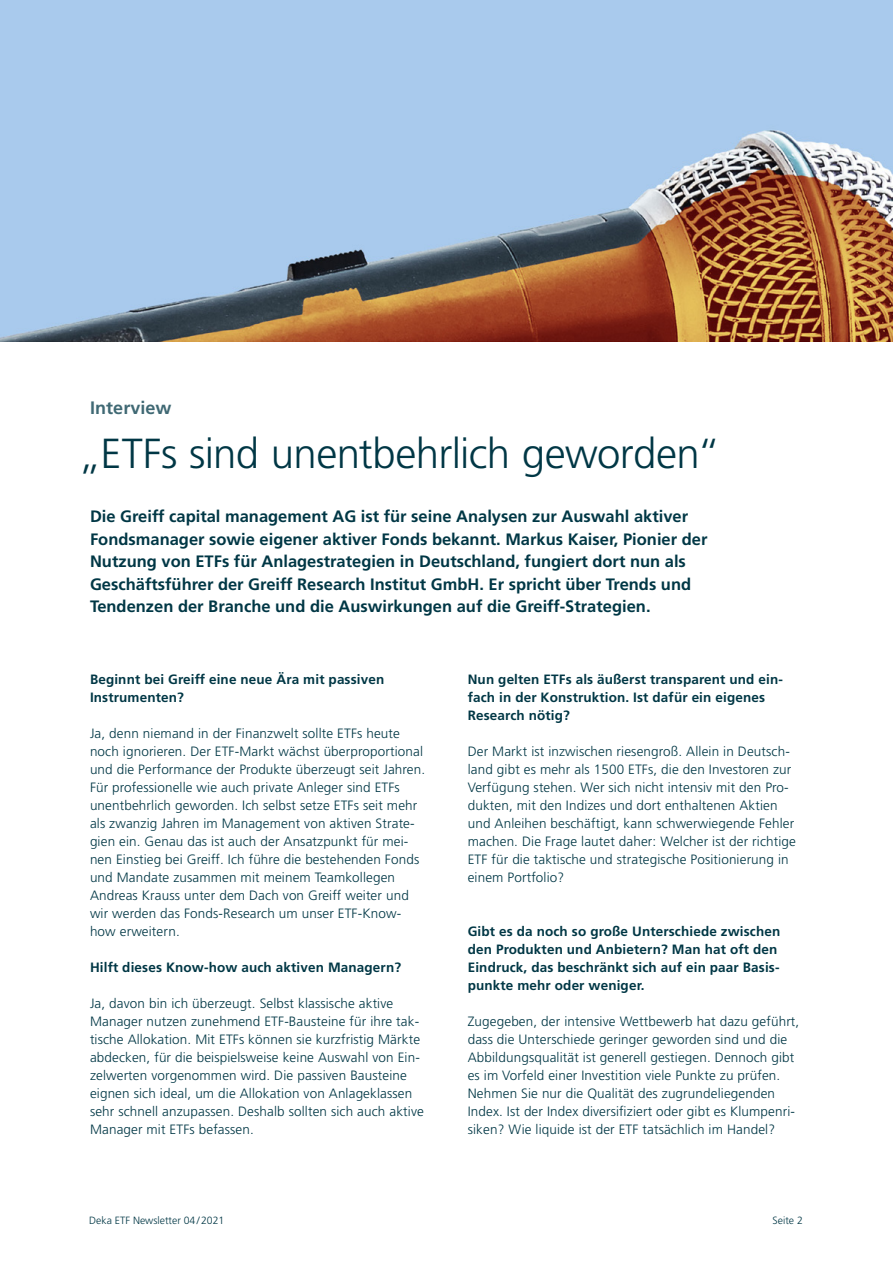
<style>
.page{position:relative;width:893px;height:1263px;background:#fff}
.page>*{position:absolute;margin:0;border:0;box-sizing:border-box;transform-origin:0 0}
.t1{font:300 42px "Deka Frutiger OTPS";letter-spacing:-.015em;color:#003745}
.t2{font:700 18px "Deka Frutiger OTPS";color:#406974}
.t3{font:700 16.5px/22.5px "Deka Frutiger OTPS";color:#003745}
.t4{font:300 13.5px/18px "Deka Frutiger OTPS";letter-spacing:.01em;color:#003745}
.t5{font:700 13.5px/18px "Deka Frutiger OTPS";letter-spacing:.01em;color:#003745}
.t6{font:300 10.5px "Deka Frutiger OTPS";color:#003745}
</style>
<div class="page">
<img style="left:0;top:0;width:893px;height:342px">
<h2 class="t2" style="left:90px;top:397px;width:83px">Interview</h2>
<h1 class="t1" style="left:78px;top:428px;width:644px">„ETFs sind unentbehrlich geworden“</h1>
<p class="t3" style="left:90px;top:505px;width:619px">Die Greiff capital management AG ist für seine Analysen zur Auswahl aktiver Fondsmanager sowie eigener aktiver Fonds bekannt. Markus Kaiser, Pionier der Nutzung von ETFs für Anlagestrategien in Deutschland, fungiert dort nun als Geschäftsführer der Greiff Research Institut GmbH. Er spricht über Trends und Tendenzen der Branche und die Auswirkungen auf die Greiff-Strategien.</p>
<p class="t5" style="left:90px;top:670px;width:296px">Beginnt bei Greiff eine neue Ära mit passiven<br>Instrumenten?</p>
<p class="t4" style="left:90px;top:724px;width:337px">Ja, denn niemand in der Finanzwelt sollte ETFs heute noch ignorieren. Der ETF-Markt wächst überproportional und die Performance der Produkte überzeugt seit Jahren.<br>Für professionelle wie auch private Anleger sind ETFs unentbehrlich geworden. Ich selbst setze ETFs seit mehr als zwanzig Jahren im Management von aktiven Strate&shy;gien ein. Genau das ist auch der Ansatzpunkt für mei&shy;nen Einstieg bei Greiff. Ich führe die bestehenden Fonds und Mandate zusammen mit meinem Teamkollegen Andreas Krauss unter dem Dach von Greiff weiter und wir werden das Fonds-Research um unser ETF-Know&shy;how erweitern.</p>
<p class="t5" style="left:90px;top:958px;width:313px">Hilft dieses Know-how auch aktiven Managern?</p>
<p class="t4" style="left:90px;top:994px;width:335px">Ja, davon bin ich überzeugt. Selbst klassische aktive Manager nutzen zunehmend ETF-Bausteine für ihre tak&shy;tische Allokation. Mit ETFs können sie kurzfristig Märkte abdecken, für die beispielsweise keine Auswahl von Ein&shy;zelwerten vorgenommen wird. Die passiven Bausteine eignen sich ideal, um die Allokation von Anlageklassen sehr schnell anzupassen. Deshalb sollten sich auch aktive Manager mit ETFs befassen.</p>
<p class="t5" style="left:468px;top:670px;width:317px">Nun gelten ETFs als äußerst transparent und ein&shy;fach in der Konstruktion. Ist dafür ein eigenes<br>Research nötig?</p>
<p class="t4" style="left:468px;top:742px;width:330px">Der Markt ist inzwischen riesengroß. Allein in Deutsch&shy;land gibt es mehr als 1500 ETFs, die den Investoren zur Verfügung stehen. Wer sich nicht intensiv mit den Pro&shy;dukten, mit den Indizes und dort enthaltenen Aktien und Anleihen beschäftigt, kann schwerwiegende Fehler machen. Die Frage lautet daher: Welcher ist der richtige ETF für die taktische und strategische Positionierung in einem Portfolio?</p>
<p class="t5" style="left:468px;top:922px;width:314px">Gibt es da noch so große Unterschiede zwischen den Produkten und Anbietern? Man hat oft den Eindruck, das beschränkt sich auf ein paar Basis&shy;punkte mehr oder weniger.</p>
<p class="t4" style="left:468px;top:1012px;width:333px">Zugegeben, der intensive Wettbewerb hat dazu geführt, dass die Unterschiede geringer geworden sind und die Abbildungsqualität ist generell gestiegen. Dennoch gibt es im Vorfeld einer Investition viele Punkte zu prüfen.<br>Nehmen Sie nur die Qualität des zugrundeliegenden Index. Ist der Index diversifiziert oder gibt es Klumpenri&shy;siken? Wie liquide ist der ETF tatsächlich im Handel?</p>
<p class="t6" style="left:89px;top:1214px;width:137px">Deka ETF Newsletter 04/2021</p>
<p class="t6" style="left:773px;top:1214px;width:32px">Seite 2</p>
</div>
